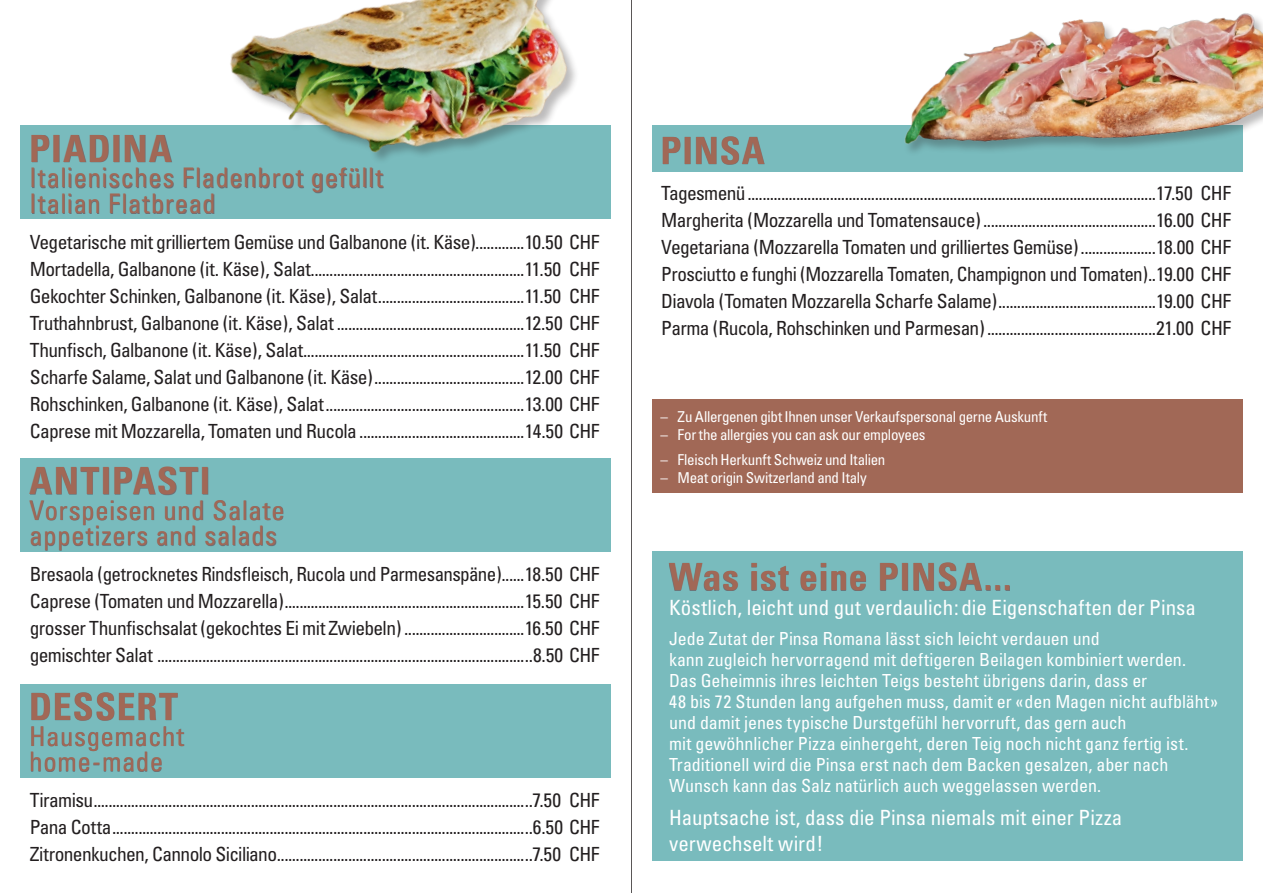
<style>
.page{position:relative;width:1263px;height:893px;background:#fff}
.page>*{position:absolute;margin:0;border:0;box-sizing:border-box;transform-origin:0 0}
.t1{font:700 condensed 37.5px "Univers";letter-spacing:.03em;color:#a16856}
.t2{font:condensed 27px/25.5px "Univers";letter-spacing:.02em;color:#a16856}
.t3{font:condensed 21px/25.2px "Univers";letter-spacing:-.005em;color:#fff}
.t4{font:condensed 19.5px/27px "Univers";letter-spacing:-.03em;color:#231f20;text-align:justify}
.t5{font:condensed 18px/21px "Univers";letter-spacing:-.005em;color:#fff}
.t6{font:condensed 15px "Univers";letter-spacing:-.025em;color:#fff}
</style>
<div class="page">
<div style="left:21px;top:125px;width:590px;height:94px;background:#79bbbd"></div>
<div style="left:21px;top:458px;width:590px;height:94px;background:#79bbbd"></div>
<div style="left:21px;top:684px;width:590px;height:94px;background:#79bbbd"></div>
<img style="left:230px;top:0;width:346px;height:188px">
<div style="left:652px;top:125px;width:590px;height:47px;background:#79bbbd"></div>
<div style="left:652px;top:552px;width:590px;height:309px;background:#79bbbd"></div>
<img style="left:904px;top:13px;width:359px;height:159px">
<div style="left:652px;top:399px;width:590px;height:94px;background:#a16856"></div>
<svg style="left:669px;top:563px;width:341px;height:28px"></svg>
<svg style="left:663px;top:137px;width:102px;height:28px"></svg>
<svg style="left:32px;top:135px;width:351px;height:79px"></svg>
<svg style="left:30px;top:467px;width:253px;height:84px"></svg>
<svg style="left:32px;top:693px;width:153px;height:79px"></svg>
<hr style="left:631px;top:0;width:1px;height:893px;background:#231f20">
<h1 class="t1" style="left:29px;top:126px;width:144px">PIADINA</h1>
<h1 class="t1" style="left:660px;top:127px;width:106px">PINSA</h1>
<h2 class="t2" style="left:29px;top:165px;width:355px">Italienisches Fladenbrot gefüllt<br>Italian Flatbread</h2>
<p class="t4" style="left:661px;top:180px;width:571px">Tagesmenü.............................................................................................................17.50 CHF Margherita (Mozzarella und Tomatensauce)..............................................16.00 CHF Vegetariana (Mozzarella Tomaten und grilliertes Gemüse)....................18.00 CHF Prosciutto e funghi (Mozzarella Tomaten, Champignon und Tomaten)..19.00 CHF Diavola (Tomaten Mozzarella Scharfe Salame)..........................................19.00 CHF Parma (Rucola, Rohschinken und Parmesan).............................................21.00 CHF</p>
<p class="t4" style="left:30px;top:228px;width:571px">Vegetarische mit grilliertem Gemüse und Galbanone (it. Käse).............10.50 CHF Mortadella, Galbanone (it. Käse), Salat.........................................................11.50 CHF Gekochter Schinken, Galbanone (it. Käse), Salat.......................................11.50 CHF Truthahnbrust, Galbanone (it. Käse), Salat ..................................................12.50 CHF Thunfisch, Galbanone (it. Käse), Salat...........................................................11.50 CHF Scharfe Salame, Salat und Galbanone (it. Käse)........................................12.00 CHF Rohschinken, Galbanone (it. Käse), Salat.....................................................13.00 CHF Caprese mit Mozzarella, Tomaten und Rucola............................................14.50 CHF</p>
<p class="t6" style="left:660px;top:407px;width:388px">– Zu Allergenen gibt Ihnen unser Verkaufspersonal gerne Auskunft</p>
<p class="t6" style="left:660px;top:425px;width:266px">– For the allergies you can ask our employees</p>
<p class="t6" style="left:660px;top:450px;width:226px">– Fleisch Herkunft Schweiz und Italien</p>
<p class="t6" style="left:660px;top:468px;width:208px">– Meat origin Switzerland and Italy</p>
<h1 class="t1" style="left:29px;top:458px;width:182px">ANTIPASTI</h1>
<h2 class="t2" style="left:29px;top:497px;width:257px">Vorspeisen und Salate appetizers and salads</h2>
<p class="t4" style="left:30px;top:560px;width:571px">Bresaola (getrocknetes Rindsfleisch, Rucola und Parmesanspäne)......18.50 CHF Caprese (Tomaten und Mozzarella)................................................................15.50 CHF grosser Thunfischsalat (gekochtes Ei mit Zwiebeln) ................................16.50 CHF gemischter Salat ....................................................................................................8.50 CHF</p>
<h1 class="t1" style="left:29px;top:684px;width:150px">DESSERT</h1>
<h2 class="t2" style="left:29px;top:723px;width:156px">Hausgemacht home-made</h2>
<p class="t4" style="left:30px;top:786px;width:571px">Tiramisu.....................................................................................................................7.50 CHF Pana Cotta................................................................................................................6.50 CHF Zitronenkuchen, Cannolo Siciliano....................................................................7.50 CHF</p>
<h1 class="t1" style="left:669px;top:554px;width:344px">Was ist eine PINSA...</h1>
<p class="t3" style="left:669px;top:595px;width:528px">Köstlich, leicht und gut verdaulich: die Eigenschaften der Pinsa</p>
<p class="t5" style="left:669px;top:628px;width:550px">Jede Zutat der Pinsa Romana lässt sich leicht verdauen und<br>kann zugleich hervorragend mit deftigeren Beilagen kombiniert werden.<br>Das Geheimnis ihres leichten Teigs besteht übrigens darin, dass er<br>48 bis 72 Stunden lang aufgehen muss, damit er «den Magen nicht aufbläht» und damit jenes typische Durstgefühl hervorruft, das gern auch<br>mit gewöhnlicher Pizza einhergeht, deren Teig noch nicht ganz fertig ist.<br>Traditionell wird die Pinsa erst nach dem Backen gesalzen, aber nach Wunsch kann das Salz natürlich auch weggelassen werden.</p>
<p class="t3" style="left:669px;top:805px;width:455px">Hauptsache ist, dass die Pinsa niemals mit einer Pizza verwechselt wird!</p>
</div>
